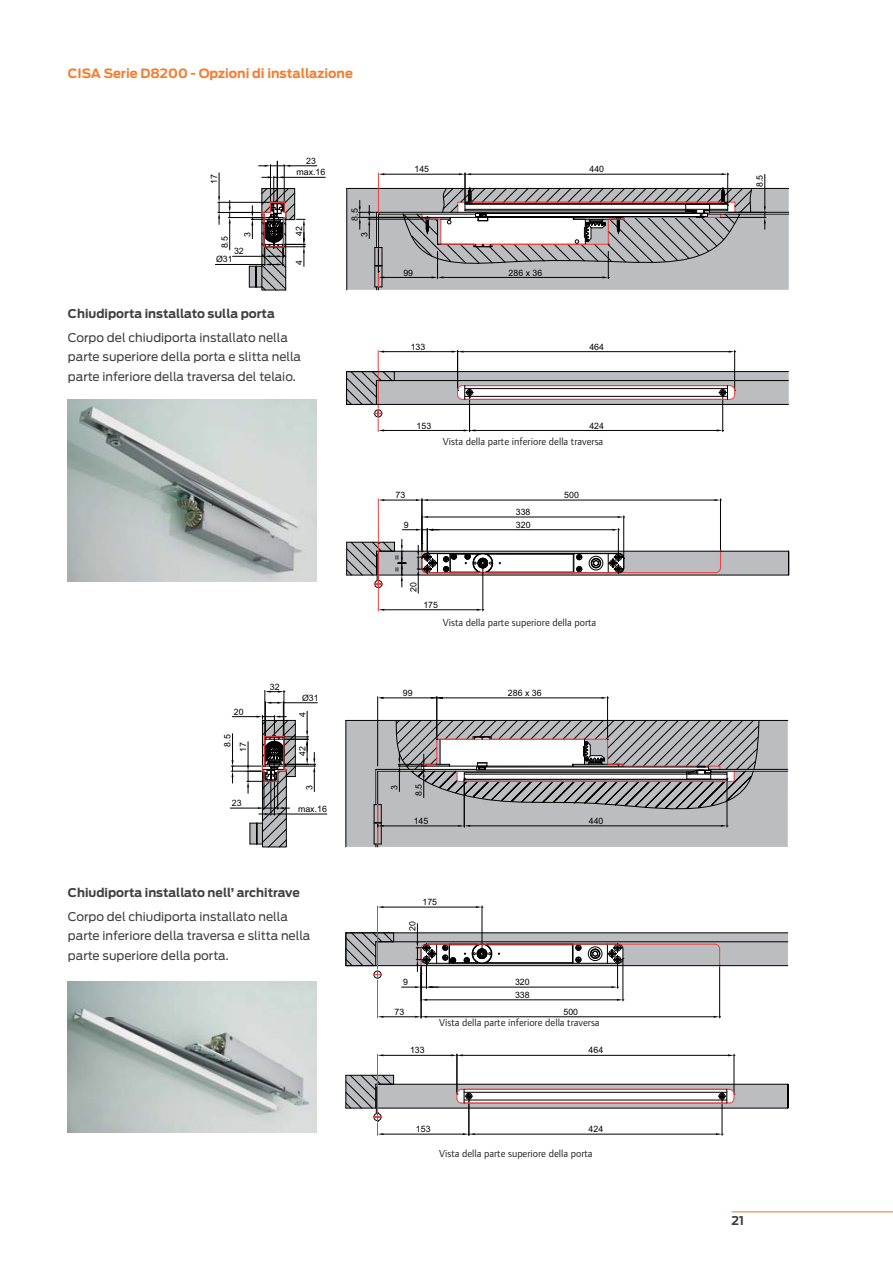
<style>
.page{position:relative;width:893px;height:1263px;background:#fff}
.page>*{position:absolute;margin:0;border:0;box-sizing:border-box;transform-origin:0 0}
.t1{font:700 12.75px "Antenna";color:#f47d32}
.t2{font:12px/19.5px "Antenna";color:#404041}
.t3{font:700 12px "Antenna";color:#404041}
.t4{font:10.5px "Foundry Form Sans";color:#231f20}
.t5{font:8.85px/11.6px "Arial";color:#000;text-align:center}
</style>
<div class="page">
<hr style="left:731px;top:1212px;width:162px;height:1px;background:#f36f21">
<hr style="left:346px;top:188px;width:1px;height:102px;background:#000">
<hr style="left:218px;top:202px;width:52px;height:1px;background:#000">
<hr style="left:218px;top:212px;width:43px;height:1px;background:#000">
<svg style="left:218px;top:173px;width:2px;height:51px"></svg>
<hr style="left:228px;top:217px;width:35px;height:1px;background:#000">
<svg style="left:229px;top:201px;width:2px;height:49px"></svg>
<hr style="left:233px;top:256px;width:31px;height:1px;background:#000">
<hr style="left:215px;top:264px;width:50px;height:1px;background:#000">
<hr style="left:283px;top:177px;width:42px;height:1px;background:#000">
<hr style="left:378px;top:350px;width:1px;height:58px;background:#ef3e3e">
<hr style="left:384px;top:351px;width:68px;height:1px;background:#000">
<hr style="left:457px;top:350px;width:1px;height:39px;background:#000">
<hr style="left:734px;top:350px;width:1px;height:39px;background:#000">
<hr style="left:463px;top:351px;width:266px;height:1px;background:#000">
<svg style="left:452px;top:351px;width:11px;height:2px"></svg>
<svg style="left:729px;top:351px;width:7px;height:2px"></svg>
<hr style="left:378px;top:499px;width:1px;height:80px;background:#ef3e3e">
<hr style="left:384px;top:500px;width:32px;height:1px;background:#000">
<svg style="left:378px;top:499px;width:6px;height:2px"></svg>
<hr style="left:422px;top:499px;width:1px;height:51px;background:#000">
<hr style="left:720px;top:499px;width:1px;height:51px;background:#000">
<hr style="left:428px;top:500px;width:286px;height:1px;background:#000">
<svg style="left:416px;top:499px;width:12px;height:2px"></svg>
<svg style="left:714px;top:499px;width:6px;height:2px"></svg>
<hr style="left:623px;top:516px;width:1px;height:41px;background:#000">
<hr style="left:428px;top:517px;width:190px;height:1px;background:#000">
<svg style="left:422px;top:516px;width:6px;height:2px"></svg>
<svg style="left:618px;top:516px;width:7px;height:2px"></svg>
<svg style="left:347px;top:173px;width:442px;height:117px"></svg>
<svg style="left:346px;top:371px;width:443px;height:61px"></svg>
<svg style="left:249px;top:161px;width:68px;height:130px"></svg>
<svg style="left:346px;top:529px;width:443px;height:82px"></svg>
<img style="left:68px;top:400px;width:249px;height:182px">
<img style="left:68px;top:982px;width:249px;height:150px">
<div style="left:347px;top:721px;width:441px;height:126px;background:#bbbdc0"></div>
<div style="left:346px;top:933px;width:442px;height:33px;background:#bbbdc0"></div>
<hr style="left:711px;top:771px;width:77px;height:1px;background:#000">
<hr style="left:378px;top:771px;width:316px;height:1px;background:#000">
<hr style="left:346px;top:720px;width:1px;height:127px;background:#000">
<hr style="left:376px;top:769px;width:1px;height:36px;background:#000">
<hr style="left:376px;top:769px;width:101px;height:1px;background:#000">
<hr style="left:708px;top:769px;width:80px;height:1px;background:#000">
<hr style="left:346px;top:720px;width:442px;height:1px;background:#000">
<hr style="left:377px;top:771px;width:1px;height:34px;background:#000">
<hr style="left:377px;top:980px;width:1px;height:38px;background:#ef3e3e">
<hr style="left:383px;top:1017px;width:32px;height:1px;background:#000">
<hr style="left:421px;top:967px;width:1px;height:51px;background:#000">
<hr style="left:719px;top:967px;width:1px;height:51px;background:#000">
<hr style="left:427px;top:1017px;width:287px;height:1px;background:#000">
<svg style="left:415px;top:1016px;width:12px;height:2px"></svg>
<svg style="left:715px;top:944px;width:6px;height:21px"></svg>
<svg style="left:714px;top:1016px;width:7px;height:2px"></svg>
<hr style="left:623px;top:960px;width:1px;height:41px;background:#000">
<hr style="left:427px;top:1000px;width:190px;height:1px;background:#000">
<svg style="left:421px;top:999px;width:6px;height:2px"></svg>
<svg style="left:617px;top:999px;width:7px;height:2px"></svg>
<hr style="left:482px;top:906px;width:1px;height:47px;background:#000">
<hr style="left:383px;top:907px;width:93px;height:1px;background:#000">
<svg style="left:402px;top:924px;width:222px;height:64px"></svg>
<svg style="left:476px;top:906px;width:7px;height:2px"></svg>
<hr style="left:377px;top:1054px;width:1px;height:58px;background:#ef3e3e">
<hr style="left:383px;top:1055px;width:68px;height:1px;background:#000">
<hr style="left:457px;top:1054px;width:1px;height:39px;background:#000">
<hr style="left:734px;top:1054px;width:1px;height:39px;background:#000">
<hr style="left:463px;top:1055px;width:265px;height:1px;background:#000">
<svg style="left:451px;top:1054px;width:12px;height:2px"></svg>
<svg style="left:728px;top:1054px;width:7px;height:2px"></svg>
<hr style="left:265px;top:690px;width:1px;height:46px;background:#000">
<hr style="left:284px;top:690px;width:1px;height:46px;background:#000">
<svg style="left:265px;top:691px;width:20px;height:2px"></svg>
<hr style="left:283px;top:702px;width:1px;height:35px;background:#000">
<hr style="left:283px;top:703px;width:34px;height:1px;background:#000">
<svg style="left:266px;top:702px;width:17px;height:2px"></svg>
<hr style="left:280px;top:814px;width:47px;height:1px;background:#000">
<hr style="left:436px;top:697px;width:1px;height:41px;background:#000">
<hr style="left:607px;top:697px;width:1px;height:41px;background:#000">
<hr style="left:381px;top:698px;width:220px;height:1px;background:#000">
<svg style="left:378px;top:697px;width:6px;height:2px"></svg>
<svg style="left:431px;top:697px;width:12px;height:2px"></svg>
<svg style="left:601px;top:697px;width:7px;height:2px"></svg>
<hr style="left:384px;top:826px;width:74px;height:1px;background:#000">
<svg style="left:374px;top:804px;width:10px;height:43px"></svg>
<hr style="left:346px;top:965px;width:442px;height:1px;background:#000">
<hr style="left:376px;top:942px;width:412px;height:1px;background:#000">
<hr style="left:346px;top:933px;width:442px;height:1px;background:#000">
<svg style="left:345px;top:932px;width:49px;height:47px"></svg>
<svg style="left:396px;top:720px;width:363px;height:107px;background:#a5a4a6"></svg>
<svg style="left:230px;top:711px;width:85px;height:137px"></svg>
<hr style="left:377px;top:697px;width:1px;height:69px;background:#000">
<svg style="left:345px;top:1075px;width:443px;height:60px"></svg>
<hr style="left:377px;top:906px;width:1px;height:63px;background:#ef3e3e">
<hr style="left:426px;top:944px;width:289px;height:1px;background:#ef3e3e">
<p class="t1" style="left:68px;top:68px;width:286px">CISA Serie D8200 - Opzioni di installazione</p>
<p class="t5" style="left:208px;top:184px;width:11px;rotate:-90deg">17</p>
<p class="t5" style="left:242px;top:237px;width:6px;rotate:-90deg">3</p>
<p class="t5" style="left:219px;top:248px;width:14px;rotate:-90deg">8.5</p>
<p class="t5" style="left:234px;top:246px;width:11px">32</p>
<p class="t5" style="left:216px;top:254px;width:18px">Ø31</p>
<p class="t5" style="left:296px;top:155px;width:30px">23 max.16</p>
<p class="t5" style="left:293px;top:236px;width:11px;rotate:-90deg">42</p>
<p class="t5" style="left:293px;top:265px;width:6px;rotate:-90deg">4</p>
<p class="t3" style="left:68px;top:308px;width:208px">Chiudiporta installato sulla porta</p>
<p class="t2" style="left:68px;top:328px;width:235px">Corpo del chiudiporta installato nella parte superiore della porta e slitta nella parte inferiore della traversa del telaio.</p>
<p class="t5" style="left:270px;top:681px;width:11px">32</p>
<p class="t5" style="left:302px;top:692px;width:18px">Ø31</p>
<p class="t5" style="left:234px;top:706px;width:11px">20</p>
<p class="t5" style="left:296px;top:717px;width:6px;rotate:-90deg">4</p>
<p class="t5" style="left:222px;top:747px;width:14px;rotate:-90deg">8.5</p>
<p class="t5" style="left:237px;top:752px;width:11px;rotate:-90deg">17</p>
<p class="t5" style="left:296px;top:756px;width:11px;rotate:-90deg">42</p>
<p class="t5" style="left:304px;top:790px;width:6px;rotate:-90deg">3</p>
<p class="t5" style="left:232px;top:797px;width:11px">23</p>
<p class="t5" style="left:298px;top:803px;width:30px">max.16</p>
<p class="t5" style="left:349px;top:221px;width:14px;rotate:-90deg">8.5</p>
<p class="t5" style="left:358px;top:237px;width:6px;rotate:-90deg">3</p>
<p class="t5" style="left:414px;top:163px;width:16px">145</p>
<p class="t5" style="left:589px;top:163px;width:16px">440</p>
<p class="t5" style="left:403px;top:267px;width:11px">99</p>
<p class="t5" style="left:509px;top:267px;width:35px">286 x 36</p>
<p class="t5" style="left:411px;top:341px;width:16px">133</p>
<p class="t5" style="left:589px;top:341px;width:16px">464</p>
<p class="t5" style="left:417px;top:420px;width:16px">153</p>
<p class="t5" style="left:589px;top:420px;width:16px">424</p>
<p class="t4" style="left:443px;top:435px;width:162px">Vista della parte inferiore della traversa</p>
<p class="t5" style="left:395px;top:489px;width:11px">73</p>
<p class="t5" style="left:564px;top:489px;width:16px">500</p>
<p class="t5" style="left:516px;top:506px;width:16px">338</p>
<p class="t5" style="left:404px;top:519px;width:6px">9</p>
<p class="t5" style="left:516px;top:519px;width:16px">320</p>
<p class="t5" style="left:391px;top:560px;width:7px;rotate:-90deg">=</p>
<p class="t5" style="left:391px;top:572px;width:7px;rotate:-90deg">=</p>
<p class="t5" style="left:407px;top:592px;width:11px;rotate:-90deg">20</p>
<p class="t5" style="left:423px;top:599px;width:16px">175</p>
<p class="t4" style="left:443px;top:616px;width:155px">Vista della parte superiore della porta</p>
<p class="t5" style="left:403px;top:687px;width:11px">99</p>
<p class="t5" style="left:508px;top:687px;width:35px">286 x 36</p>
<p class="t5" style="left:389px;top:790px;width:6px;rotate:-90deg">3</p>
<p class="t5" style="left:413px;top:796px;width:14px;rotate:-90deg">8.5</p>
<p class="t5" style="left:414px;top:815px;width:16px">145</p>
<p class="t5" style="left:589px;top:815px;width:16px">440</p>
<p class="t3" style="left:68px;top:888px;width:233px">Chiudiporta installato nell’ architrave</p>
<p class="t2" style="left:68px;top:907px;width:244px">Corpo del chiudiporta installato nella parte inferiore della traversa e slitta nella parte superiore della porta.</p>
<p class="t5" style="left:422px;top:896px;width:16px">175</p>
<p class="t5" style="left:407px;top:931px;width:11px;rotate:-90deg">20</p>
<p class="t5" style="left:403px;top:976px;width:6px">9</p>
<p class="t5" style="left:515px;top:976px;width:16px">320</p>
<p class="t5" style="left:515px;top:989px;width:16px">338</p>
<p class="t5" style="left:395px;top:1006px;width:11px">73</p>
<p class="t5" style="left:563px;top:1006px;width:16px">500</p>
<p class="t4" style="left:439px;top:1016px;width:162px">Vista della parte inferiore della traversa</p>
<p class="t5" style="left:410px;top:1045px;width:16px">133</p>
<p class="t5" style="left:589px;top:1045px;width:16px">464</p>
<p class="t5" style="left:416px;top:1123px;width:16px">153</p>
<p class="t5" style="left:589px;top:1124px;width:16px">424</p>
<p class="t4" style="left:439px;top:1147px;width:155px">Vista della parte superiore della porta</p>
<p class="t5" style="left:754px;top:187px;width:14px;rotate:-90deg">8.5</p>
<p class="t3" style="left:731px;top:1216px;width:14px">21</p>
</div>
